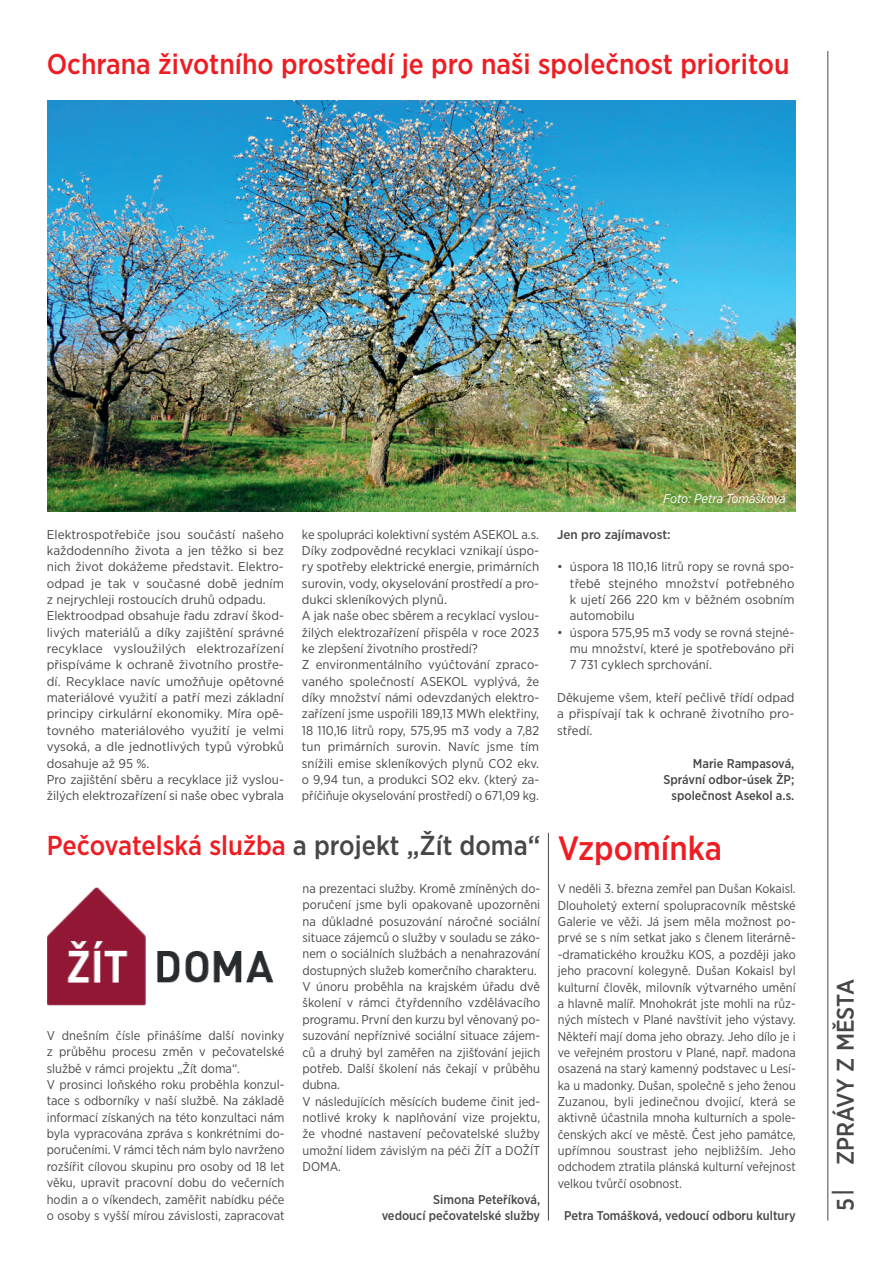
<style>
.page{position:relative;width:893px;height:1263px;background:#fff}
.page>*{position:absolute;margin:0;border:0;box-sizing:border-box;transform-origin:0 0}
.NADPIS_ČLÁNKU{font:500 33.75px "Gotham Narrow";color:#ee1d23}
.NADPIS_ČLÁNKU-2{font:500 28.5px "Gotham Narrow";color:#ee1d23}
.NADPIS_ČLÁNKU-3{font:500 27.3px "Gotham Narrow";color:#ee1d23}
.t1{font:500 24px "Gotham Narrow";color:#464748}
.ČLÁNEK{font:12.75px/16.4px "Gotham Narrow";color:#464748;text-align:justify}
.ČLÁNEK-2{font:12.75px/16.4px "Gotham Narrow";color:#464748;text-align:justify;scale:1.05 1}
.ČLÁNEK-3{font:12.75px/16.4px "Gotham Narrow";color:#464748;text-align:justify;scale:1.04 1}
.ČLÁNEK-4{font:12.75px/16.4px "Gotham Narrow";color:#464748;text-align:justify;scale:1.06 1}
.ČLÁNEK-5{font:500 12.75px/16.4px "Gotham Narrow";color:#464748;text-align:right}
.Popisky_pod_foto{font:italic 12.75px "Gotham Narrow";letter-spacing:-.005em;color:#fff}
.ČLÁNEK-6{font:500 12.75px "Gotham Narrow";color:#464748;scale:1.05 1}
.s1{color:#464748}
</style>
<div class="page">
<hr style="left:827px;top:51px;width:1px;height:1169px;background:#464748">
<hr style="left:548px;top:833px;width:1px;height:387px;background:#464748">
<img style="left:47px;top:887px;width:227px;height:119px">
<img style="left:47px;top:100px;width:749px;height:411px">
<p class="NADPIS_ČLÁNKU-2" style="left:47px;top:46px;width:744px">Ochrana životního prostředí je pro naši společnost prioritou</p>
<p class="ČLÁNEK-4" style="left:47px;top:526px;width:225px">Elektrospotřebiče jsou součástí našeho každodenního života a jen těžko si bez nich život dokážeme představit. Elektro&shy;odpad je tak v současné době jedním z nejrychleji rostoucích druhů odpadu.</p>
<p class="ČLÁNEK-2" style="left:47px;top:607px;width:227px">Elektroodpad obsahuje řadu zdraví škod&shy;livých materiálů a díky zajištění správné recyklace vysloužilých elektrozařízení přispíváme k ochraně životního prostře&shy;dí. Recyklace navíc umožňuje opětovné materiálové využití a patří mezi základní principy cirkulární ekonomiky. Míra opě&shy;tovného materiálového využití je velmi vysoká, a dle jednotlivých typů výrobků dosahuje až 95 %.</p>
<p class="ČLÁNEK-2" style="left:47px;top:771px;width:227px">Pro zajištění sběru a recyklace již vyslou&shy;žilých elektrozařízení si naše obec vybrala</p>
<p class="ČLÁNEK" style="left:302px;top:526px;width:239px">ke spolupráci kolektivní systém ASEKOL a.s.</p>
<p class="ČLÁNEK-2" style="left:302px;top:542px;width:227px">Díky zodpovědné recyklaci vznikají úspo&shy;ry spotřeby elektrické energie, primárních surovin, vody, okyselování prostředí a pro&shy;dukci skleníkových plynů.</p>
<p class="ČLÁNEK" style="left:302px;top:607px;width:239px">A jak naše obec sběrem a recyklací vyslou&shy;žilých elektrozařízení přispěla v roce 2023 ke zlepšení životního prostředí?</p>
<p class="ČLÁNEK" style="left:302px;top:656px;width:239px">Z environmentálního vyúčtování zpraco&shy;vaného společností ASEKOL vyplývá, že díky množství námi odevzdaných elektro&shy;zařízení jsme uspořili 189,13 MWh elektřiny, 18 110,16 litrů ropy, 575,95 m3 vody a 7,82 tun primárních surovin. Navíc jsme tím snížili emise skleníkových plynů CO2 ekv. o 9,94 tun, a produkci SO2 ekv. (který za&shy;příčiňuje okyselování prostředí) o 671,09 kg.</p>
<p class="NADPIS_ČLÁNKU-3" style="left:47px;top:828px;width:495px">Pečovatelská služba <span class="s1">a projekt „Žít doma“</span></p>
<p class="ČLÁNEK" style="left:47px;top:1027px;width:239px">V dnešním čísle přinášíme další novinky z průběhu procesu změn v pečovatelské službě v rámci projektu „Žít doma“.</p>
<p class="ČLÁNEK" style="left:47px;top:1076px;width:239px">V prosinci loňského roku proběhla konzul&shy;tace s odborníky v naší službě. Na základě informací získaných na této konzultaci nám byla vypracována zpráva s konkrétními do&shy;poručeními. V rámci těch nám bylo navrženo rozšířit cílovou skupinu pro osoby od 18 let věku, upravit pracovní dobu do večerních hodin a o víkendech, zaměřit nabídku péče o osoby s vyšší mírou závislosti, zapracovat</p>
<p class="ČLÁNEK" style="left:302px;top:880px;width:239px">na prezentaci služby. Kromě zmíněných do&shy;poručení jsme byli opakovaně upozorněni na důkladné posuzování náročné sociální situace zájemců o služby v souladu se záko&shy;nem o sociálních službách a nenahrazování dostupných služeb komerčního charakteru.</p>
<p class="ČLÁNEK" style="left:302px;top:978px;width:239px">V únoru proběhla na krajském úřadu dvě školení v rámci čtyřdenního vzdělávacího programu. První den kurzu byl věnovaný po&shy;suzování nepříznivé sociální situace zájem&shy;ců a druhý byl zaměřen na zjišťování jejich potřeb. Další školení nás čekají v průběhu dubna.</p>
<p class="ČLÁNEK" style="left:302px;top:1093px;width:239px">V následujících měsících budeme činit jed&shy;notlivé kroky k naplňování vize projektu, že vhodné nastavení pečovatelské služby umožní lidem závislým na péči ŽÍT a DOŽÍT DOMA.</p>
<p class="ČLÁNEK-5" style="left:382px;top:1191px;width:160px">Simona Peteříková,<br>vedoucí pečovatelské služby</p>
<p class="Popisky_pod_foto" style="left:663px;top:490px;width:124px">Foto: Petra Tomášková</p>
<p class="ČLÁNEK-6" style="left:557px;top:526px;width:110px">Jen pro zajímavost:</p>
<p class="ČLÁNEK-3" style="left:570px;top:558px;width:217px;text-indent:-13px">• úspora 18 110,16 litrů ropy se rovná spo&shy;třebě stejného množství potřebného k ujetí 266 220 km v běžném osobním automobilu</p>
<p class="ČLÁNEK-3" style="left:570px;top:624px;width:217px;text-indent:-13px">• úspora 575,95 m3 vody se rovná stejné&shy;mu množství, které je spotřebováno při 7 731 cyklech sprchování.</p>
<p class="ČLÁNEK-2" style="left:557px;top:689px;width:227px">Děkujeme všem, kteří pečlivě třídí odpad a přispívají tak k ochraně životního pro&shy;středí.</p>
<p class="ČLÁNEK-5" style="left:663px;top:755px;width:132px">Marie Rampasová,<br>Správní odbor-úsek ŽP; společnost Asekol a.s.</p>
<p class="NADPIS_ČLÁNKU" style="left:558px;top:826px;width:166px">Vzpomínka</p>
<p class="ČLÁNEK" style="left:558px;top:880px;width:239px">V neděli 3. března zemřel pan Dušan Kokaisl.<br>Dlouholetý externí spolupracovník městské Galerie ve věži. Já jsem měla možnost po&shy;prvé se s ním setkat jako s členem literárně--dramatického kroužku KOS, a později jako jeho pracovní kolegyně. Dušan Kokaisl byl kulturní člověk, milovník výtvarného umění a hlavně malíř. Mnohokrát jste mohli na růz&shy;ných místech v Plané navštívit jeho výstavy.<br>Někteří mají doma jeho obrazy. Jeho dílo je i ve veřejném prostoru v Plané, např. madona osazená na starý kamenný podstavec u Lesí&shy;ka u madonky. Dušan, společně s jeho ženou Zuzanou, byli jedinečnou dvojicí, která se aktivně účastnila mnoha kulturních a spole&shy;čenských akcí ve městě. Čest jeho památce, upřímnou soustrast jeho nejbližším. Jeho odchodem ztratila plánská kulturní veřejnost velkou tvůrčí osobnost.</p>
<p class="ČLÁNEK-5" style="left:564px;top:1207px;width:233px">Petra Tomášková, vedoucí odboru kultury</p>
<p class="t1" style="left:830px;top:1165px;width:187px;rotate:-90deg">ZPRÁVY Z MĚSTA</p>
<h3 class="t1" style="left:829px;top:1211px;width:24px;rotate:-90deg">5|</h3>
</div>
